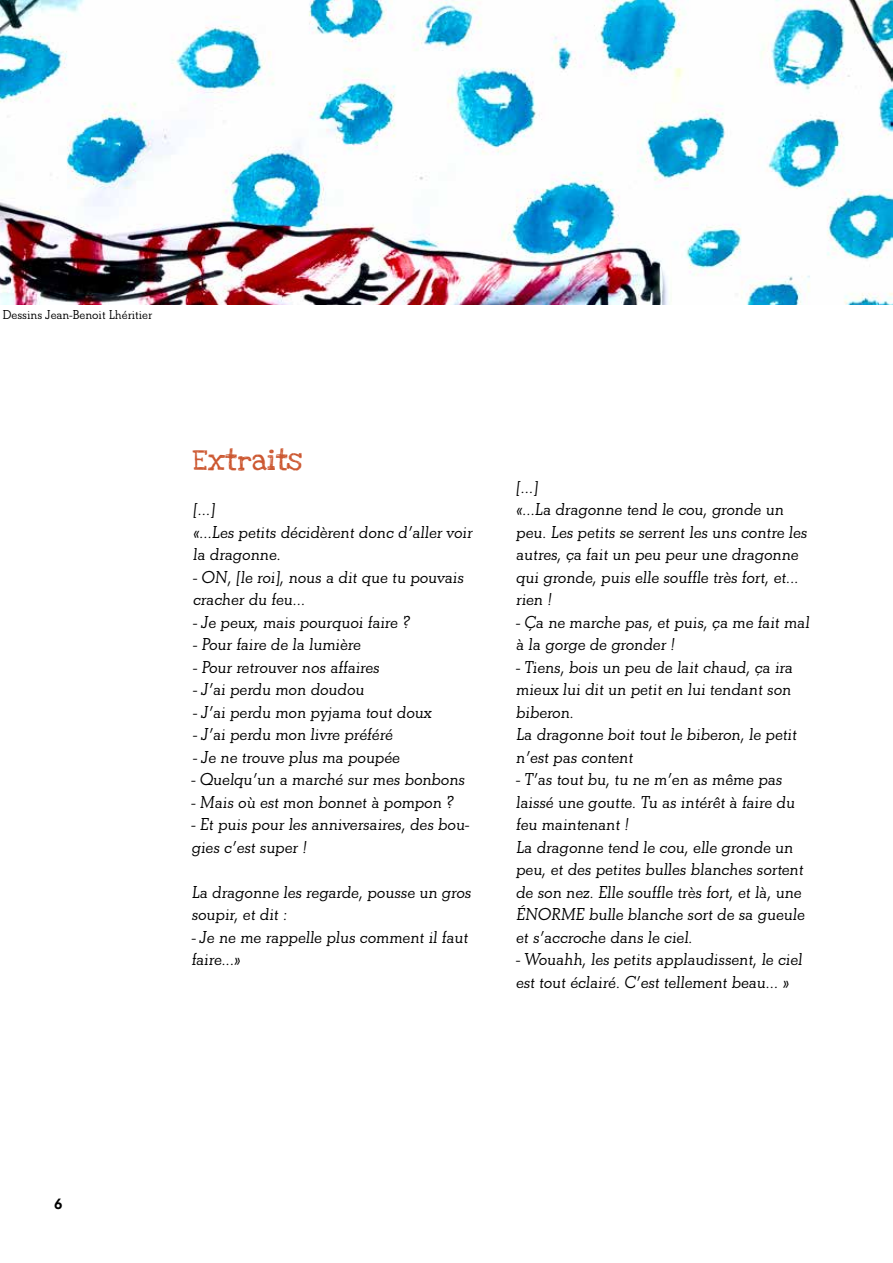
<style>
.page{position:relative;width:893px;height:1263px;background:#fff}
.page>*{position:absolute;margin:0;border:0;box-sizing:border-box;transform-origin:0 0}
.t1{font:21px "Love Ya Like A Sister";color:#cc5730}
.t2{font:600 18px/22.5px "Beton EF";color:#000}
.t3{font:700 18px "Beton EF";color:#000}
.t4{font:600 13.5px "Beton EF";letter-spacing:-.005em;color:#000}
</style>
<div class="page">
<img style="left:0;top:1px;width:893px;height:304px">
<p class="t4" style="left:3px;top:307px;width:151px">Dessins Jean-Benoit Lhéritier</p>
<p class="t1" style="left:193px;top:443px;width:111px">Extraits</p>
<p class="t2" style="left:193px;top:498px;width:283px">[…]<br>«…Les petits décidèrent donc d’aller voir la dragonne.</p>
<p class="t2" style="left:193px;top:566px;width:275px">- ON, [le roi], nous a dit que tu pouvais cracher du feu…</p>
<p class="t2" style="left:193px;top:611px;width:221px">- Je peux, mais pourquoi faire ?</p>
<p class="t2" style="left:193px;top:633px;width:172px">- Pour faire de la lumière</p>
<p class="t2" style="left:193px;top:656px;width:190px">- Pour retrouver nos affaires</p>
<p class="t2" style="left:193px;top:678px;width:175px">- J’ai perdu mon doudou</p>
<p class="t2" style="left:193px;top:701px;width:242px">- J’ai perdu mon pyjama tout doux</p>
<p class="t2" style="left:193px;top:723px;width:204px">- J’ai perdu mon livre préféré</p>
<p class="t2" style="left:193px;top:746px;width:211px">- Je ne trouve plus ma poupée</p>
<p class="t2" style="left:191px;top:768px;width:277px">- Quelqu’un a marché sur mes bonbons</p>
<p class="t2" style="left:191px;top:791px;width:266px">- Mais où est mon bonnet à pompon ?</p>
<p class="t2" style="left:191px;top:813px;width:281px">- Et puis pour les anniversaires, des bou&shy;gies c’est super !</p>
<p class="t2" style="left:191px;top:881px;width:283px">La dragonne les regarde, pousse un gros soupir, et dit :</p>
<p class="t2" style="left:191px;top:926px;width:280px">- Je ne me rappelle plus comment il faut faire...»</p>
<p class="t2" style="left:516px;top:476px;width:295px">[…]<br>«…La dragonne tend le cou, gronde un peu. Les petits se serrent les uns contre les autres, ça fait un peu peur une dragonne qui gronde, puis elle souffle très fort, et... rien !</p>
<p class="t2" style="left:516px;top:611px;width:297px">- Ça ne marche pas, et puis, ça me fait mal à la gorge de gronder !</p>
<p class="t2" style="left:516px;top:656px;width:285px">- Tiens, bois un peu de lait chaud, ça ira mieux lui dit un petit en lui tendant son biberon.<br>La dragonne boit tout le biberon, le petit n’est pas content</p>
<p class="t2" style="left:516px;top:768px;width:293px">- T’as tout bu, tu ne m’en as même pas laissé une goutte. Tu as intérêt à faire du feu maintenant !<br>La dragonne tend le cou, elle gronde un peu, et des petites bulles blanches sortent de son nez. Elle souffle très fort, et là, une ÉNORME bulle blanche sort de sa gueule et s’accroche dans le ciel.</p>
<p class="t2" style="left:516px;top:948px;width:290px">- Wouahh, les petits applaudissent, le ciel est tout éclairé. C’est tellement beau… »</p>
<p class="t3" style="left:54px;top:1192px;width:10px">6</p>
</div>
